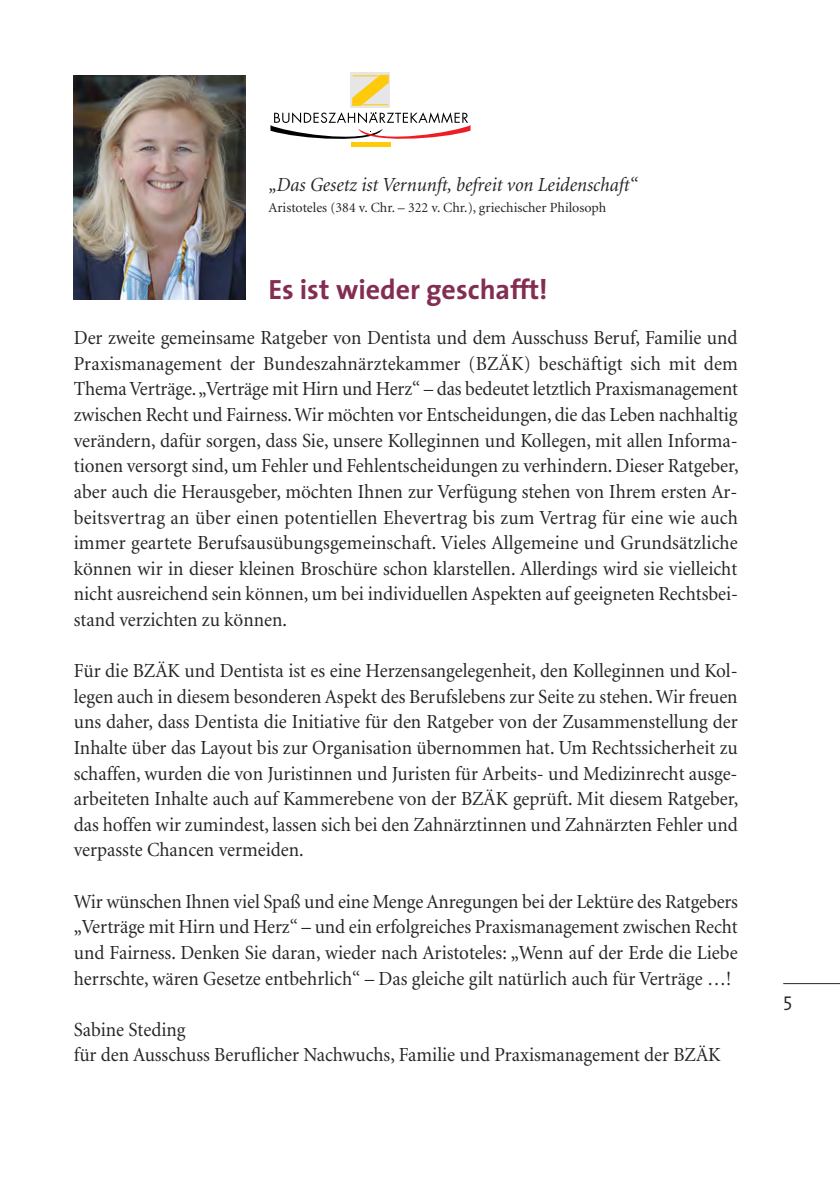
<style>
.page{position:relative;width:840px;height:1191px;background:#fff}
.page>*{position:absolute;margin:0;border:0;box-sizing:border-box;transform-origin:0 0}
.t1{font:700 28px "The Sans";color:#832d52}
.t2{font:20px/25.6px "Minion";color:#272627;text-align:justify;scale:.95 1}
.t3{font:italic 20px "Minion";color:#272627;scale:.95 1}
.t4{font:20px "The Sans Semi Light Caps";color:#272627}
.t5{font:14px "Minion";color:#272627}
</style>
<div class="page">
<hr style="left:782px;top:983px;width:57px;height:1px;background:#272627">
<img style="left:74px;top:75px;width:171px;height:224px">
<svg style="left:350px;top:73px;width:40px;height:35px"></svg>
<svg style="left:352px;top:75px;width:36px;height:30px"></svg>
<hr style="left:350px;top:142px;width:40px;height:4px;background:#feca0a">
<svg style="left:270px;top:112px;width:200px;height:33px"></svg>
<p class="t3" style="left:268px;top:176px;width:389px">„Das Gesetz ist Vernunft, befreit von Leidenschaft“</p>
<p class="t5" style="left:268px;top:202px;width:339px">Aristoteles (384 v. Chr. – 322 v. Chr.), griechischer Philosoph</p>
<h1 class="t1" style="left:268px;top:279px;width:281px">Es ist wieder geschafft!</h1>
<p class="t2" style="left:74px;top:327px;width:700px">Der zweite gemeinsame Ratgeber von Dentista und dem Ausschuss Beruf, Familie und Praxismanagement der Bundeszahnärztekammer (BZÄK) beschäftigt sich mit dem Thema Verträge. „Verträge mit Hirn und Herz“ – das bedeutet letztlich Praxismanagement zwischen Recht und Fairness. Wir möchten vor Entscheidungen, die das Leben nachhaltig verändern, dafür sorgen, dass Sie, unsere Kolleginnen und Kollegen, mit allen Informa&shy;tionen versorgt sind, um Fehler und Fehlentscheidungen zu verhindern. Dieser Ratgeber, aber auch die Herausgeber, möchten Ihnen zur Verfügung stehen von Ihrem ersten Ar&shy;beitsvertrag an über einen potentiellen Ehevertrag bis zum Vertrag für eine wie auch immer geartete Berufsausübungsgemeinschaft. Vieles Allgemeine und Grundsätzliche können wir in dieser kleinen Broschüre schon klarstellen. Allerdings wird sie vielleicht nicht ausreichend sein können, um bei individuellen Aspekten auf geeigneten Rechtsbei&shy;stand verzichten zu können.</p>
<p class="t2" style="left:74px;top:659px;width:700px">Für die BZÄK und Dentista ist es eine Herzensangelegenheit, den Kolleginnen und Kol&shy;legen auch in diesem besonderen Aspekt des Berufslebens zur Seite zu stehen. Wir freuen uns daher, dass Dentista die Initiative für den Ratgeber von der Zusammenstellung der Inhalte über das Layout bis zur Organisation übernommen hat. Um Rechtssicherheit zu schaffen, wurden die von Juristinnen und Juristen für Arbeits- und Medizinrecht ausge&shy;arbeiteten Inhalte auch auf Kammerebene von der BZÄK geprüft. Mit diesem Ratgeber, das hoffen wir zumindest, lassen sich bei den Zahnärztinnen und Zahnärzten Fehler und verpasste Chancen vermeiden.</p>
<p class="t2" style="left:74px;top:890px;width:700px">Wir wünschen Ihnen viel Spaß und eine Menge Anregungen bei der Lektüre des Ratgebers „Verträge mit Hirn und Herz“ – und ein erfolgreiches Praxismanagement zwischen Recht und Fairness. Denken Sie daran, wieder nach Aristoteles: „Wenn auf der Erde die Liebe herrschte, wären Gesetze entbehrlich“ – Das gleiche gilt natürlich auch für Verträge …!</p>
<p class="t2" style="left:74px;top:1018px;width:682px">Sabine Steding<br>für den Ausschuss Beruflicher Nachwuchs, Familie und Praxismanagement der BZÄK</p>
<p class="t4" style="left:782px;top:996px;width:11px">5</p>
</div>
